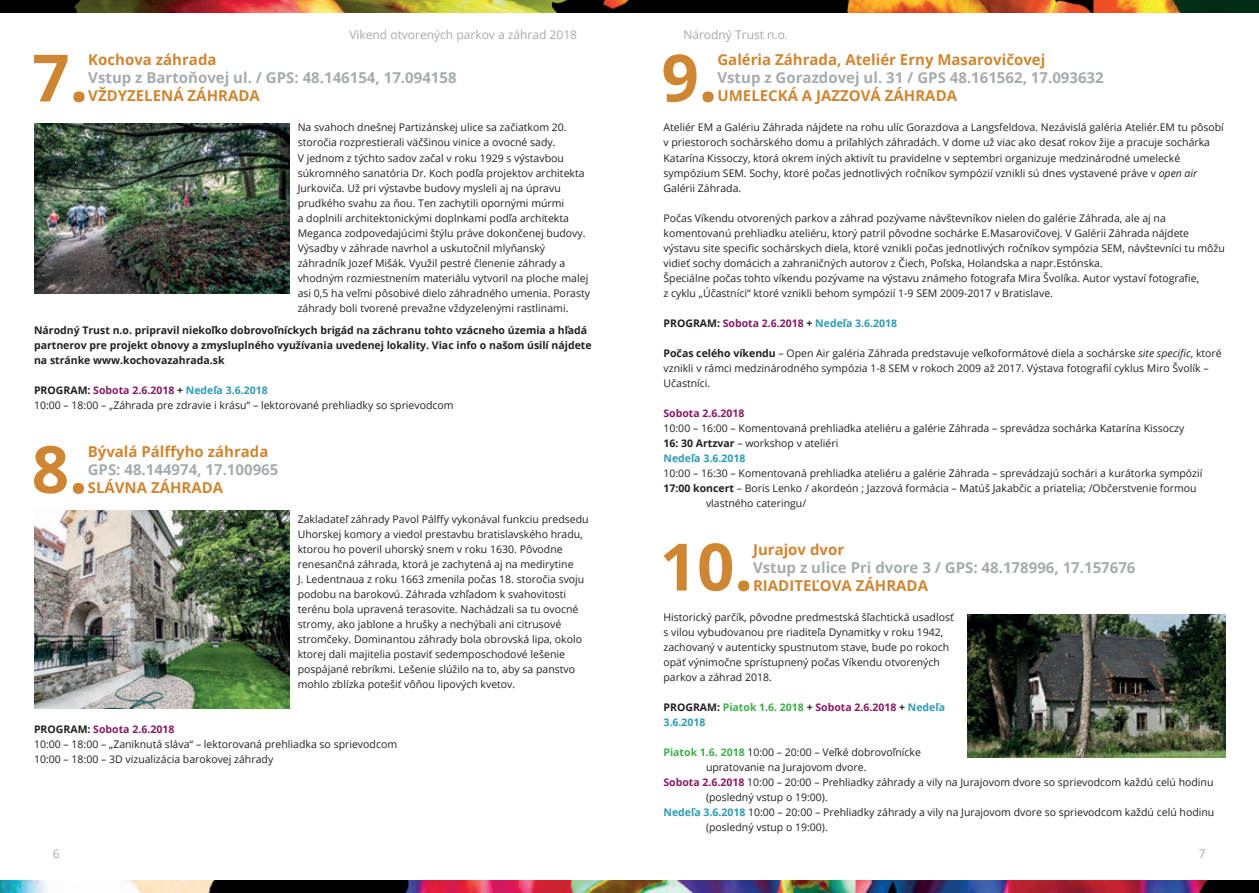
<style>
.page{position:relative;width:1259px;height:893px;background:#fff}
.page>*{position:absolute;margin:0;border:0;box-sizing:border-box;transform-origin:0 0}
.t1{font:700 65.4px "Open Sans";color:#cf8632}
.t2{font:700 15px "Open Sans";color:#cf8632}
.t3{font:700 15px "Open Sans";color:#a5acaf}
.t4{font:12px "Open Sans";color:#a8a9ad}
.t5{font:10.5px/15px "Open Sans";color:#231f20}
.t6{font:700 10.5px/15px "Open Sans";color:#231f20}
.t7{font:700 10.5px/15px "Open Sans";color:#40ae49}
.t8{font:700 10.5px "Open Sans";color:#871a65}
.s1{font-weight:700}
.s2{font-weight:700;color:#871a65}
.s3{font-weight:700;color:#2e9bb5}
.s4{font-style:italic}
.s5{color:#231f20}
.s6{color:#2e9bb5}
.s7{color:#871a65}
.s8{font-weight:700;color:#40ae49}
</style>
<div class="page">
<img style="left:0;top:880px;width:1259px;height:13px">
<img style="left:0;top:0;width:1259px;height:13px">
<img style="left:34px;top:123px;width:255px;height:170px">
<img style="left:34px;top:510px;width:255px;height:198px">
<img style="left:968px;top:614px;width:257px;height:144px">
<p class="t4" style="left:349px;top:27px;width:229px">Vikend otvorených parkov a záhrad 2018</p>
<h1 class="t1" style="left:32px;top:32px;width:58px">7.</h1>
<h2 class="t2" style="left:88px;top:49px;width:130px">Kochova záhrada</h2>
<h2 class="t3" style="left:88px;top:67px;width:370px">Vstup z Bartoňovej ul. / GPS: 48.146154, 17.094158</h2>
<h2 class="t2" style="left:88px;top:85px;width:173px">VŽDYZELENÁ ZÁHRADA</h2>
<p class="t5" style="left:298px;top:120px;width:294px">Na svahoch dnešnej Partizánskej ulice sa začiatkom 20. storočia rozprestierali väčšinou vinice a ovocné sady.<br>V jednom z týchto sadov začal v roku 1929 s výstavbou súkromného sanatória Dr. Koch podľa projektov architekta Jurkoviča. Už pri výstavbe budovy mysleli aj na úpravu prudkého svahu za ňou. Ten zachytili opornými múrmi<br>a doplnili architektonickými doplnkami podľa architekta Meganca zodpovedajúcimi štýlu práve dokončenej budovy.<br>Výsadby v záhrade navrhol a uskutočnil mlyňanský záhradník Jozef Mišák. Využil pestré členenie záhrady a vhodným rozmiestnením materiálu vytvoril na ploche malej asi 0,5 ha veľmi pôsobivé dielo záhradného umenia. Porasty záhrady boli tvorené prevažne vždyzelenými rastlinami.</p>
<p class="t6" style="left:34px;top:322px;width:559px">Národný Trust n.o. pripravil niekoľko dobrovoľníckych brigád na záchranu tohto vzácneho územia a hľadá partnerov pre projekt obnovy a zmysluplného využívania uvedenej lokality. Viac info o našom úsilí nájdete na stránke www.kochovazahrada.sk</p>
<p class="t5" style="left:34px;top:382px;width:421px"><span class="s1">PROGRAM:</span> <span class="s2">Sobota 2.6.2018</span> <span class="s1">+</span> <span class="s3">Nedeľa 3.6.2018<br></span>10:00 – 18:00 – „Záhrada pre zdravie i krásu“ – lektorované prehliadky so sprievodcom</p>
<h1 class="t1" style="left:32px;top:423px;width:58px">8.</h1>
<h2 class="t2" style="left:88px;top:441px;width:182px">Bývalá Pálffyho záhrada</h2>
<h2 class="t3" style="left:88px;top:459px;width:192px">GPS: 48.144974, 17.100965</h2>
<h2 class="t2" style="left:88px;top:477px;width:137px">SLÁVNA ZÁHRADA</h2>
<p class="t5" style="left:298px;top:511px;width:292px">Zakladateľ záhrady Pavol Pálffy vykonával funkciu predsedu Uhorskej komory a viedol prestavbu bratislavského hradu, ktorou ho poveril uhorský snem v roku 1630. Pôvodne renesančná záhrada, ktorá je zachytená aj na medirytine<br>J. Ledentnaua z roku 1663 zmenila počas 18. storočia svoju podobu na barokovú. Záhrada vzhľadom k svahovitosti terénu bola upravená terasovite. Nachádzali sa tu ovocné stromy, ako jablone a hrušky a nechýbali ani citrusové stromčeky. Dominantou záhrady bola obrovská lipa, okolo ktorej dali majitelia postaviť sedemposchodové lešenie pospájané rebríkmi. Lešenie slúžilo na to, aby sa panstvo mohlo zblízka potešiť vôňou lipových kvetov.</p>
<p class="t5" style="left:34px;top:721px;width:364px"><span class="s1">PROGRAM:</span> <span class="s2">Sobota 2.6.2018<br></span>10:00 – 18:00 – „Zaniknutá sláva“ – lektorovaná prehliadka so sprievodcom<br>10:00 – 18:00 – 3D vizualizácia barokovej záhrady</p>
<p class="t4" style="left:683px;top:27px;width:106px">Národný Trust n.o.</p>
<h1 class="t1" style="left:661px;top:32px;width:58px">9.</h1>
<h2 class="t2" style="left:717px;top:49px;width:329px">Galéria Záhrada, Ateliér Erny Masarovičovej</h2>
<h2 class="t3" style="left:717px;top:67px;width:388px">Vstup z Gorazdovej ul. 31 / GPS 48.161562, 17.093632</h2>
<h2 class="t2" style="left:717px;top:85px;width:241px">UMELECKÁ A JAZZOVÁ ZÁHRADA</h2>
<p class="t5" style="left:663px;top:120px;width:562px">Ateliér EM a Galériu Záhrada nájdete na rohu ulíc Gorazdova a Langsfeldova. Nezávislá galéria Ateliér.EM tu pôsobí v priestoroch sochárského domu a priľahlých záhradách. V dome už viac ako desať rokov žije a pracuje sochárka Katarína Kissoczy, ktorá okrem iných aktivít tu pravidelne v septembri organizuje medzinárodné umelecké sympózium SEM. Sochy, ktoré počas jednotlivých ročníkov sympózií vznikli sú dnes vystavené práve v <span class="s4">open air </span>Galérii Záhrada.</p>
<p class="t5" style="left:663px;top:210px;width:563px">Počas Víkendu otvorených parkov a záhrad pozývame návštevníkov nielen do galérie Záhrada, ale aj na komentovanú prehliadku ateliéru, ktorý patril pôvodne sochárke E.Masarovičovej. V Galérii Záhrada nájdete výstavu site specific sochárskych diela, ktoré vznikli počas jednotlivých ročníkov sympózia SEM, návštevníci tu môžu vidieť sochy domácich a zahraničných autorov z Čiech, Poľska, Holandska a napr.Estónska.<br>Špeciálne počas tohto víkendu pozývame na výstavu známeho fotografa Mira Švolíka. Autor vystaví fotografie,<br>z cyklu „Účastníci“ ktoré vznikli behom sympózií 1-9 SEM 2009-2017 v Bratislave.</p>
<p class="t8" style="left:663px;top:315px;width:235px"><span class="s5">PROGRAM:</span> Sobota 2.6.2018 <span class="s5">+</span> <span class="s6">Nedeľa 3.6.2018</span></p>
<p class="t5" style="left:663px;top:345px;width:560px"><span class="s1">Počas celého víkendu</span> – Open Air galéria Záhrada predstavuje veľkoformátové diela a sochárske <span class="s4">site specific</span>, ktoré vznikli v rámci medzinárodného sympózia 1-8 SEM v rokoch 2009 až 2017. Výstava fotografií cyklus Miro Švolík –<br>Učastníci.</p>
<p class="t8" style="left:663px;top:405px;width:83px">Sobota 2.6.2018</p>
<p class="t5" style="left:663px;top:420px;width:522px">10:00 – 16:00 – Komentovaná prehliadka ateliéru a galérie Záhrada – sprevádza sochárka Katarína Kissoczy<br><span class="s1">16: 30 Artzvar</span> – workshop v ateliéri<br><span class="s3">Nedeľa 3.6.2018</span></p>
<p class="t5" style="left:663px;top:465px;width:540px">10:00 – 16:30 – Komentovaná prehliadka ateliéru a galérie Záhrada – sprevádzajú sochári a kurátorka sympózií</p>
<p class="t5" style="left:663px;top:480px;width:535px"><span class="s1">17:00 koncert</span> – Boris Lenko / akordeón ; Jazzová formácia – Matúš Jakabčic a priatelia; /Občerstvenie formou</p>
<p class="t5" style="left:706px;top:495px;width:102px">vlastného cateringu/</p>
<h1 class="t1" style="left:659px;top:521px;width:95px">10.</h1>
<h2 class="t2" style="left:753px;top:538px;width:93px">Jurajov dvor</h2>
<h2 class="t3" style="left:753px;top:556px;width:384px">Vstup z ulice Pri dvore 3 / GPS: 48.178996, 17.157676</h2>
<h2 class="t2" style="left:753px;top:574px;width:176px">RIADITEĽOVA ZÁHRADA</h2>
<p class="t5" style="left:663px;top:609px;width:292px">Historický parčík, pôvodne predmestská šľachtická usadlosť s vilou vybudovanou pre riaditeľa Dynamitky v roku 1942, zachovaný v autenticky spustnutom stave, bude po rokoch opäť výnimočne sprístupnený počas Víkendu otvorených parkov a záhrad 2018.</p>
<p class="t7" style="left:663px;top:699px;width:283px"><span class="s5">PROGRAM:</span> Piatok 1.6. 2018 <span class="s5">+</span> <span class="s7">Sobota 2.6.2018</span> <span class="s5">+</span> <span class="s6">Nedeľa<br>3.6.2018</span></p>
<p class="t5" style="left:663px;top:744px;width:259px"><span class="s8">Piatok 1.6. 2018</span> 10:00 – 20:00 – Veľké dobrovoľnícke</p>
<p class="t5" style="left:706px;top:759px;width:162px">upratovanie na Jurajovom dvore.</p>
<p class="t5" style="left:663px;top:774px;width:551px"><span class="s2">Sobota 2.6.2018</span> 10:00 – 20:00 – Prehliadky záhrady a vily na Jurajovom dvore so sprievodcom každú celú hodinu</p>
<p class="t5" style="left:706px;top:789px;width:123px">(posledný vstup o 19:00).</p>
<p class="t5" style="left:663px;top:804px;width:552px"><span class="s3">Nedeľa 3.6.2018</span> 10:00 – 20:00 – Prehliadky záhrady a vily na Jurajovom dvore so sprievodcom každú celú hodinu</p>
<p class="t5" style="left:706px;top:819px;width:123px">(posledný vstup o 19:00).</p>
<p class="t4" style="left:53px;top:845px;width:8px">6</p>
<p class="t4" style="left:1199px;top:845px;width:8px">7</p>
</div>
